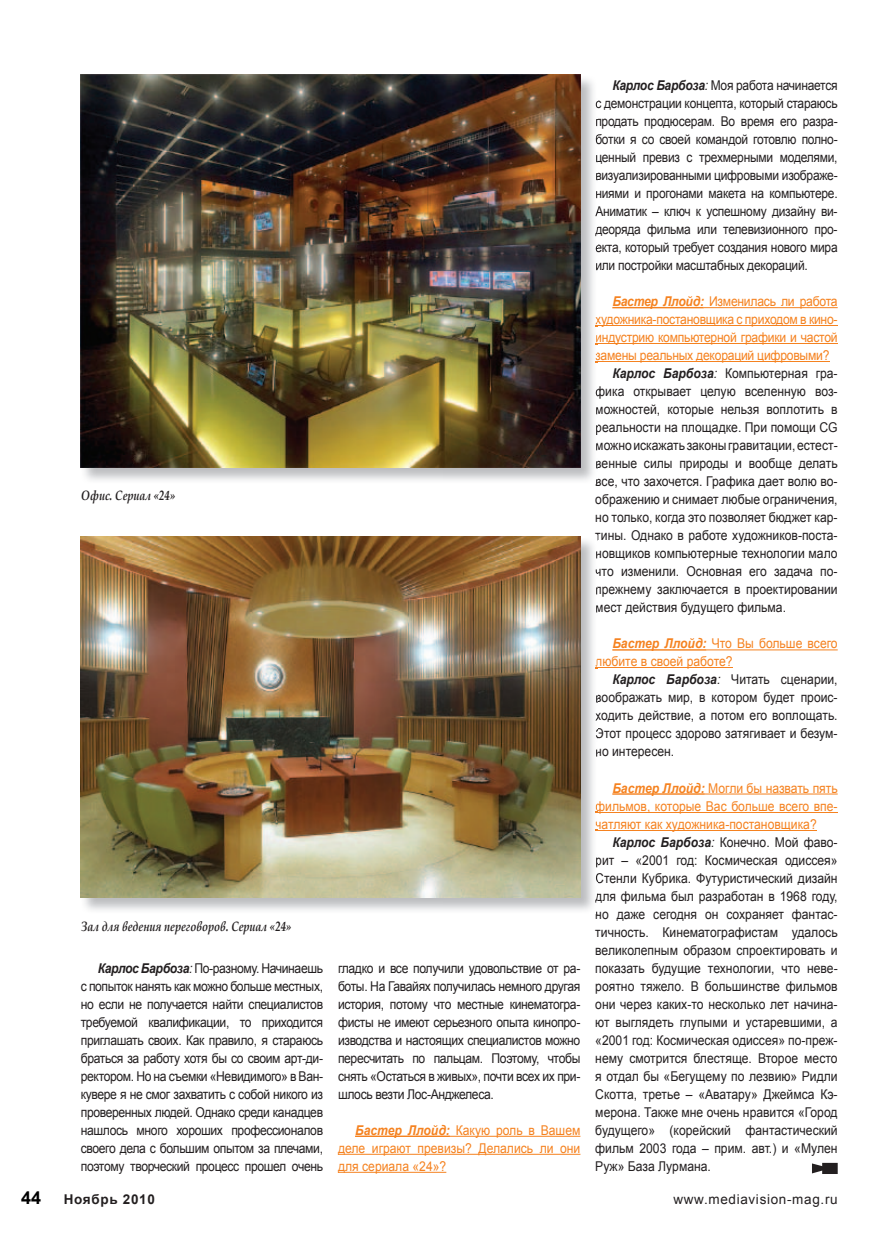
<style>
.page{position:relative;width:893px;height:1234px;background:#fff}
.page>*{position:absolute;margin:0;border:0;box-sizing:border-box;transform-origin:0 0}
.t1{font:700 18px "Arial";color:#000}
.t2{font:13.5px/18px "Arial";color:#231f20;text-align:justify;scale:.9 1}
.t3{font:13.5px/18px "Arial";color:#231f20;text-align:justify;scale:.89 1}
.t4{font:13.5px/18px "Arial";letter-spacing:-.02em;color:#f58220;text-align:justify;scale:.9 1}
.t5{font:italic 700 13.5px "Book Antiqua";color:#231f20;scale:.8 1}
.t6{font:13.5px/18px "Arial";color:#f58220;scale:.9 1}
.t7{font:13.5px "Arial";letter-spacing:.05em;color:#231f20}
.t8{font:700 13.5px "Arial";letter-spacing:.05em;color:#231f20}
.s1{font-weight:700;font-style:italic}
.s2{font-style:italic}
</style>
<div class="page">
<hr style="left:355px;top:1135px;width:95px;height:1px;background:#f58220">
<hr style="left:450px;top:1135px;width:130px;height:1px;background:#f58220">
<hr style="left:338px;top:1153px;width:242px;height:1px;background:#f58220">
<hr style="left:338px;top:1171px;width:108px;height:1px;background:#f58220">
<hr style="left:612px;top:307px;width:92px;height:1px;background:#f58220">
<hr style="left:704px;top:307px;width:134px;height:1px;background:#f58220">
<hr style="left:595px;top:325px;width:243px;height:1px;background:#f58220">
<hr style="left:595px;top:343px;width:243px;height:1px;background:#f58220">
<hr style="left:595px;top:361px;width:234px;height:1px;background:#f58220">
<hr style="left:612px;top:649px;width:95px;height:1px;background:#f58220">
<hr style="left:707px;top:649px;width:131px;height:1px;background:#f58220">
<hr style="left:595px;top:667px;width:138px;height:1px;background:#f58220">
<hr style="left:612px;top:793px;width:93px;height:1px;background:#f58220">
<hr style="left:705px;top:793px;width:133px;height:1px;background:#f58220">
<hr style="left:595px;top:811px;width:243px;height:1px;background:#f58220">
<hr style="left:595px;top:829px;width:222px;height:1px;background:#f58220">
<img style="left:81px;top:74px;width:515px;height:407px">
<svg style="left:596px;top:101px;width:1px;height:43px"></svg>
<svg style="left:596px;top:155px;width:1px;height:26px"></svg>
<svg style="left:595px;top:191px;width:2px;height:82px"></svg>
<svg style="left:595px;top:317px;width:2px;height:46px"></svg>
<svg style="left:596px;top:389px;width:1px;height:46px"></svg>
<svg style="left:596px;top:443px;width:1px;height:41px"></svg>
<img style="left:81px;top:74px;width:499px;height:393px">
<img style="left:81px;top:536px;width:515px;height:374px">
<svg style="left:596px;top:551px;width:1px;height:23px"></svg>
<svg style="left:596px;top:587px;width:1px;height:26px"></svg>
<svg style="left:595px;top:656px;width:2px;height:13px"></svg>
<svg style="left:595px;top:692px;width:2px;height:30px"></svg>
<svg style="left:595px;top:800px;width:2px;height:31px"></svg>
<svg style="left:595px;top:854px;width:2px;height:59px"></svg>
<img style="left:81px;top:536px;width:499px;height:361px">
<svg style="left:812px;top:1162px;width:26px;height:11px"></svg>
<p class="t5" style="left:81px;top:486px;width:119px">Офис. Сериал «24»</p>
<p class="t5" style="left:81px;top:917px;width:264px">Зал для ведения переговоров. Сериал «24»</p>
<p class="t2" style="left:81px;top:958px;width:271px;text-indent:17px"><span class="s1">Карлос Барбоза</span><span class="s2">:</span> По-разному. Начинаешь с попыток нанять как можно больше местных, но если не получается найти специалистов требуемой квалификации, то приходится приглашать своих. Как правило, я стараюсь браться за работу хотя бы со своим арт-ди&shy;ректором. Но на съемки «Невидимого» в Ван&shy;кувере я не смог захватить с собой никого из проверенных людей. Однако среди канадцев нашлось много хороших профессионалов своего дела с большим опытом за плечами, поэтому творческий процесс прошел очень</p>
<p class="t2" style="left:338px;top:958px;width:271px">гладко и все получили удовольствие от ра&shy;боты. На Гавайях получилась немного другая история, потому что местные кинематогра&shy;фисты не имеют серьезного опыта кинопро&shy;изводства и настоящих специалистов можно пересчитать по пальцам. Поэтому, чтобы снять «Остаться в живых», почти всех их при&shy;шлось везти Лос-Анджелеса.</p>
<p class="t4" style="left:338px;top:1120px;width:271px;text-indent:17px"><span class="s1">Бастер Ллойд:</span> Какую роль в Вашем деле играют превизы? Делались ли они для сериала «24»?</p>
<p class="t3" style="left:595px;top:76px;width:274px;text-indent:17px"><span class="s1">Карлос Барбоза</span><span class="s2">:</span> Моя работа начинается с демонстрации концепта, который стараюсь продать продюсерам. Во время его разра&shy;ботки я со своей командой готовлю полно&shy;ценный превиз с трехмерными моделями, визуализированными цифровыми изображе&shy;ниями и прогонами макета на компьютере.<br>Аниматик – ключ к успешному дизайну ви&shy;деоряда фильма или телевизионного про&shy;екта, который требует создания нового мира или постройки масштабных декораций.</p>
<p class="t4" style="left:612px;top:292px;width:252px"><span class="s1">Бастер Ллойд:</span> Изменилась ли работа</p>
<p class="t4" style="left:595px;top:310px;width:271px">художника-постановщика с приходом в кино-</p>
<p class="t4" style="left:595px;top:328px;width:271px">индустрию компьютерной графики и частой</p>
<p class="t4" style="left:595px;top:346px;width:262px">замены реальных декораций цифровыми?</p>
<p class="t2" style="left:612px;top:364px;width:252px"><span class="s1">Карлос Барбоза</span><span class="s2">:</span> Компьютерная гра-</p>
<p class="t2" style="left:595px;top:382px;width:271px">фика открывает целую вселенную воз-</p>
<p class="t2" style="left:595px;top:400px;width:271px">можностей, которые нельзя воплотить в</p>
<p class="t2" style="left:595px;top:418px;width:271px">реальности на площадке. При помощи CG</p>
<p class="t2" style="left:595px;top:436px;width:271px">можно искажать законы гравитации, естест-</p>
<p class="t2" style="left:595px;top:454px;width:271px">венные силы природы и вообще делать</p>
<p class="t2" style="left:595px;top:472px;width:271px">все, что захочется. Графика дает волю во-</p>
<p class="t2" style="left:595px;top:490px;width:271px">ображению и снимает любые ограничения,</p>
<p class="t2" style="left:595px;top:508px;width:271px">но только, когда это позволяет бюджет кар-</p>
<p class="t2" style="left:595px;top:526px;width:271px">тины. Однако в работе художников-поста-</p>
<p class="t2" style="left:595px;top:544px;width:271px">новщиков компьютерные технологии мало</p>
<p class="t2" style="left:595px;top:562px;width:271px">что изменили. Основная его задача по-</p>
<p class="t2" style="left:595px;top:580px;width:271px">прежнему заключается в проектировании</p>
<p class="t2" style="left:595px;top:598px;width:213px">мест действия будущего фильма.</p>
<p class="t6" style="left:595px;top:634px;width:271px;text-indent:17px"><span class="s1">Бастер Ллойд:</span> Что Вы больше всего любите в своей работе?</p>
<p class="t2" style="left:595px;top:670px;width:271px;text-indent:17px"><span class="s1">Карлос Барбоза</span><span class="s2">:</span> Читать сценарии, воображать мир, в котором будет проис&shy;ходить действие, а потом его воплощать.<br>Этот процесс здорово затягивает и безум&shy;но интересен.</p>
<p class="t4" style="left:595px;top:778px;width:271px;text-indent:17px"><span class="s1">Бастер Ллойд:</span> Могли бы назвать пять фильмов, которые Вас больше всего впе&shy;чатляют как художника-постановщика?</p>
<p class="t2" style="left:595px;top:832px;width:271px;text-indent:17px"><span class="s1">Карлос Барбоза</span><span class="s2">:</span> Конечно. Мой фаво&shy;рит – «2001 год: Космическая одиссея» Стенли Кубрика. Футуристический дизайн для фильма был разработан в 1968 году, но даже сегодня он сохраняет фантас&shy;тичность. Кинематографистам удалось великолепным образом спроектировать и показать будущие технологии, что неве&shy;роятно тяжело. В большинстве фильмов они через каких-то несколько лет начина&shy;ют выглядеть глупыми и устаревшими, а «2001 год: Космическая одиссея» по-преж&shy;нему смотрится блестяще. Второе место я отдал бы «Бегущему по лезвию» Ридли Скотта, третье – «Аватару» Джеймса Кэ&shy;мерона. Также мне очень нравится «Город будущего» (корейский фантастический фильм 2003 года – прим. авт.) и «Мулен Руж» База Лурмана.</p>
<h1 class="t1" style="left:21px;top:1185px;width:22px">44</h1>
<p class="t8" style="left:64px;top:1190px;width:93px">Ноябрь 2010</p>
<p class="t7" style="left:673px;top:1190px;width:166px">www.mediavision-mag.ru</p>
</div>
